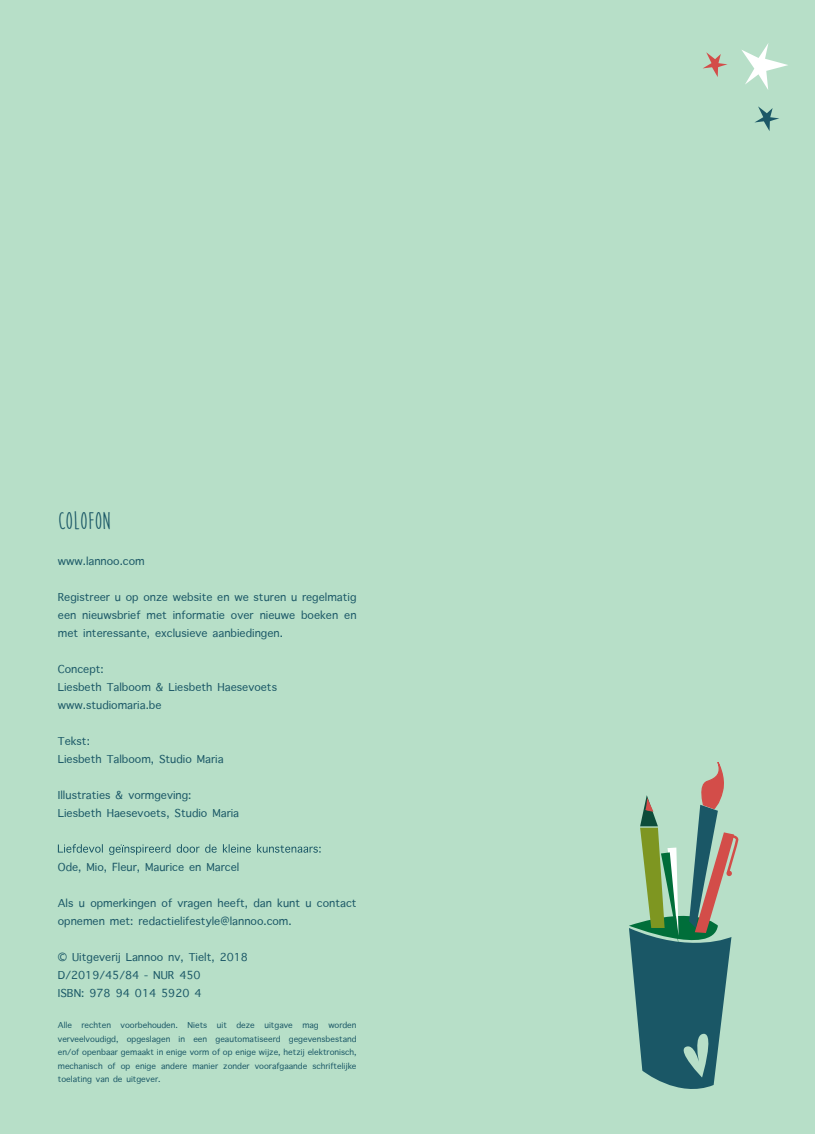
<style>
.page{position:relative;width:815px;height:1134px;background:#b7dfc8}
.page>*{position:absolute;margin:0;border:0;box-sizing:border-box;transform-origin:0 0}
.t1{font:700 25px "Moon Flower";color:#1a5766}
.t2{font:15px "Apple Symbols";color:#1a5766}
.t3{font:11.25px "Apple Symbols";color:#1a5766}
</style>
<div class="page">
<svg style="left:703px;top:52px;width:25px;height:25px"></svg>
<svg style="left:754px;top:106px;width:25px;height:25px"></svg>
<svg style="left:742px;top:43px;width:46px;height:47px"></svg>
<svg style="left:629px;top:762px;width:110px;height:327px"></svg>
<svg style="left:58px;top:844px;width:263px;height:11px"></svg>
<p class="t1" style="left:58px;top:507px;width:54px">COLOFON</p>
<p class="t2" style="left:86px;top:550px;width:51px">● ■■□□ □</p>
<p class="t2" style="left:115px;top:586px;width:43px">◆ □ □■</p>
<p class="t2" style="left:194px;top:586px;width:37px">▲▼ ■</p>
<p class="t2" style="left:254px;top:586px;width:45px">▲▼◆ ■ ◆</p>
<p class="t2" style="left:70px;top:604px;width:48px">■ ■◆▲</p>
<p class="t2" style="left:162px;top:604px;width:31px">▼ ■ □</p>
<p class="t2" style="left:212px;top:604px;width:71px">▼ □❖ ■ ◆</p>
<p class="t2" style="left:308px;top:604px;width:50px">□ ■ ■</p>
<p class="t2" style="left:74px;top:622px;width:69px">▼ ■▼ ▲▲ ■▼</p>
<p class="t2" style="left:173px;top:622px;width:30px">●◆▲ ❖</p>
<p class="t2" style="left:224px;top:622px;width:57px">■ ■■</p>
<p class="t2" style="left:65px;top:658px;width:37px">□■ ▼</p>
<p class="t2" style="left:119px;top:676px;width:23px">● □□</p>
<p class="t2" style="left:183px;top:676px;width:95px">▲ ▼ ★ ▲❖□▼▲</p>
<p class="t2" style="left:86px;top:694px;width:33px">▲▼◆ □</p>
<p class="t2" style="left:119px;top:748px;width:23px">● □□</p>
<p class="t2" style="left:166px;top:748px;width:28px">▼◆ □</p>
<p class="t2" style="left:60px;top:784px;width:82px">●●◆▲▼ ▼ ▲ ❖□</p>
<p class="t2" style="left:73px;top:802px;width:136px">▲ ▼ ★ ▲❖□▼▲ ▼◆ □</p>
<p class="t2" style="left:97px;top:856px;width:37px">□ ● ◆</p>
<p class="t2" style="left:237px;top:856px;width:4px">●</p>
<p class="t2" style="left:66px;top:892px;width:33px">●▲ ◆ □</p>
<p class="t2" style="left:131px;top:892px;width:54px">■ ■ □ ❖</p>
<p class="t2" style="left:266px;top:892px;width:92px">■ ◆■▼ ◆ □■▼ ▼</p>
<p class="t2" style="left:167px;top:910px;width:114px">▼ ● ▲▼● ●■■□□ □</p>
<p class="t2" style="left:138px;top:946px;width:44px">■■□□ ■❖</p>
<p class="t3" style="left:98px;top:1017px;width:38px">▼ ■ ❖□□</p>
<p class="t3" style="left:152px;top:1017px;width:25px">□◆ ■</p>
<p class="t3" style="left:200px;top:1017px;width:29px">▼▲ ◆▼</p>
<p class="t3" style="left:264px;top:1017px;width:25px">◆▼ ❖</p>
<p class="t3" style="left:58px;top:1031px;width:43px">❖ ❖ ●❖□◆</p>
<p class="t3" style="left:127px;top:1031px;width:60px">□▲●■ ■</p>
<p class="t3" style="left:203px;top:1031px;width:62px">■ ◆▼□ ▼▲</p>
<p class="t3" style="left:308px;top:1031px;width:46px">❖■▲ ▲▼■</p>
<p class="t3" style="left:62px;top:1044px;width:40px">■□ □ ■</p>
<p class="t3" style="left:151px;top:1044px;width:27px">▼ ■ ■</p>
<p class="t3" style="left:190px;top:1044px;width:56px">❖□ □ □ ■</p>
<p class="t3" style="left:293px;top:1044px;width:54px">▼ ● ▼□■▲</p>
<p class="t3" style="left:204px;top:1058px;width:35px">■ □■</p>
<p class="t3" style="left:255px;top:1058px;width:16px">❖□□</p>
<p class="t3" style="left:58px;top:1071px;width:53px">▼□●▼■ ❖■</p>
<p class="t3" style="left:126px;top:1071px;width:26px">◆▼ ❖</p>
</div>
